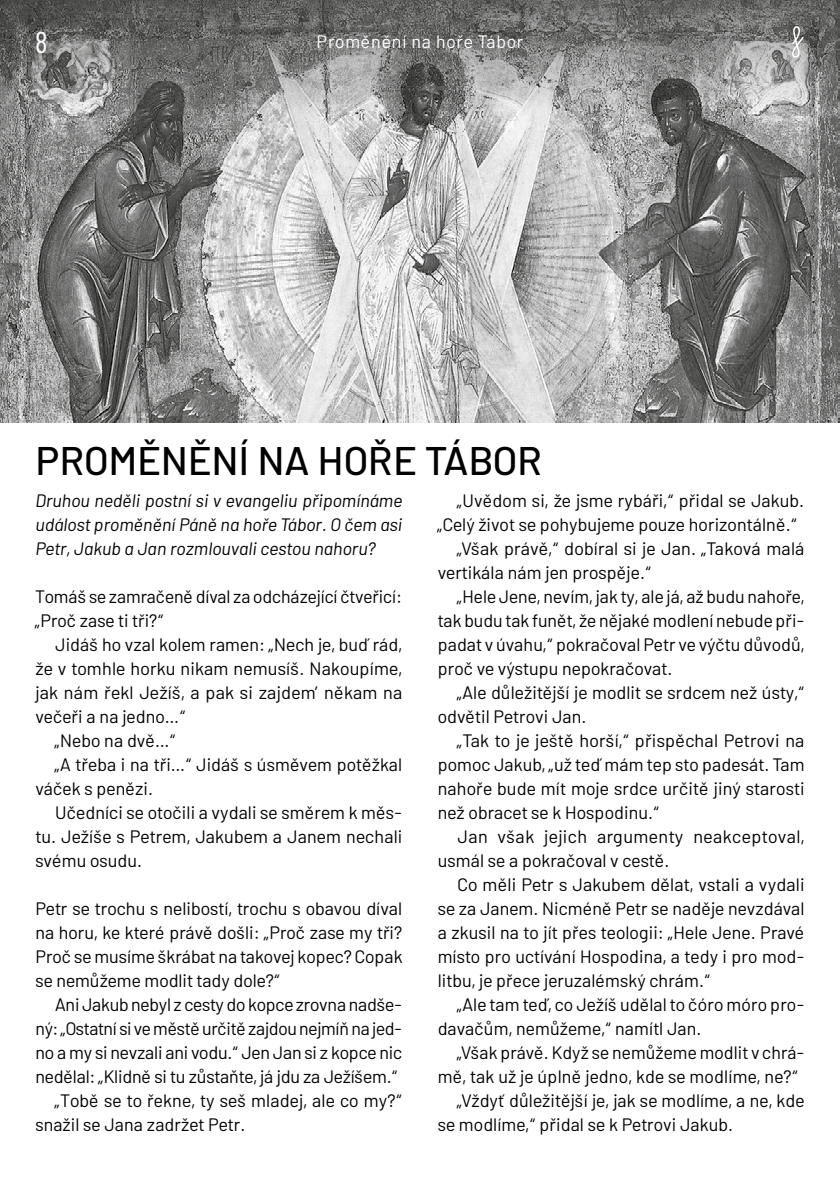
<style>
.page{position:relative;width:840px;height:1191px;background:#fff}
.page>*{position:absolute;margin:0;border:0;box-sizing:border-box;transform-origin:0 0}
.t1{font:500 40px "Barlow";letter-spacing:.01em;color:#000}
.t2{font:30px "Barlow Condensed";color:#fff}
.t3{font:18px/24px "Barlow";letter-spacing:.005em;color:#000}
.t4{font:italic 18px/24px "Barlow";letter-spacing:.005em;color:#000;text-align:justify}
.t5{font:18px "Barlow";letter-spacing:-.015em;color:#000}
.t6{font:18px "Barlow";letter-spacing:.025em;color:#000}
.t7{font:18px "Barlow";letter-spacing:.04em;color:#fff}
</style>
<div class="page">
<img style="left:0;top:198px;width:839px;height:224px">
<svg style="left:0;top:0;width:839px;height:198px;background:#8c8c8b"></svg>
<svg style="left:790px;top:25px;width:14px;height:34px"></svg>
<h2 class="t2" style="left:35px;top:20px;width:13px">8</h2>
<p class="t7" style="left:316px;top:29px;width:208px">Proměnění na hoře Tábor</p>
<h1 class="t1" style="left:36px;top:431px;width:507px">PROMĚNĚNÍ NA HOŘE TÁBOR</h1>
<p class="t4" style="left:35px;top:487px;width:368px">Druhou neděli postní si v evangeliu připomínáme událost proměnění Páně na hoře Tábor. O čem asi Petr, Jakub a Jan rozmlouvali cestou nahoru?</p>
<p class="t3" style="left:35px;top:583px;width:368px">Tomáš se zamračeně díval za odcházející čtveřicí: „Proč zase ti tři?“</p>
<p class="t3" style="left:55px;top:631px;width:348px">Jidáš ho vzal kolem ramen: „Nech je, buď rád,</p>
<p class="t3" style="left:35px;top:655px;width:368px">že v tomhle horku nikam nemusíš. Nakoupíme,</p>
<p class="t3" style="left:35px;top:679px;width:368px">jak nám řekl Ježíš, a pak si zajdem’ někam na</p>
<p class="t3" style="left:35px;top:703px;width:152px">večeři a na jedno…“</p>
<p class="t3" style="left:55px;top:727px;width:122px">„Nebo na dvě…“</p>
<p class="t3" style="left:55px;top:751px;width:348px">„A třeba i na tři…“ Jidáš s úsměvem potěžkal</p>
<p class="t3" style="left:35px;top:775px;width:119px">váček s penězi.</p>
<p class="t3" style="left:55px;top:799px;width:348px">Učedníci se otočili a vydali se směrem k měs-</p>
<p class="t3" style="left:35px;top:823px;width:368px">tu. Ježíše s Petrem, Jakubem a Janem nechali</p>
<p class="t3" style="left:35px;top:847px;width:108px">svému osudu.</p>
<p class="t3" style="left:35px;top:895px;width:368px;text-align:justify">Petr se trochu s nelibostí, trochu s obavou díval na horu, ke které právě došli: „Proč zase my tři?<br>Proč se musíme škrábat na takovej kopec? Copak se nemůžeme modlit tady dole?“</p>
<p class="t3" style="left:55px;top:991px;width:348px">Ani Jakub nebyl z cesty do kopce zrovna nadše-</p>
<p class="t5" style="left:35px;top:1016px;width:368px">ný: „Ostatní si ve městě určitě zajdou nejmíň na jed-</p>
<p class="t3" style="left:35px;top:1039px;width:368px">no a my si nevzali ani vodu.“ Jen Jan si z kopce nic</p>
<p class="t3" style="left:35px;top:1063px;width:363px">nedělal: „Klidně si tu zůstaňte, já jdu za Ježíšem.“</p>
<p class="t3" style="left:55px;top:1087px;width:348px">„Tobě se to řekne, ty seš mladej, ale co my?“</p>
<p class="t3" style="left:35px;top:1111px;width:211px">snažil se Jana zadržet Petr.</p>
<p class="t3" style="left:457px;top:487px;width:348px">„Uvědom si, že jsme rybáři,“ přidal se Jakub.</p>
<p class="t3" style="left:437px;top:511px;width:361px">„Celý život se pohybujeme pouze horizontálně.“</p>
<p class="t3" style="left:457px;top:535px;width:348px">„Však právě,“ dobíral si je Jan. „Taková malá</p>
<p class="t3" style="left:437px;top:559px;width:215px">vertikála nám jen prospěje.“</p>
<p class="t3" style="left:457px;top:583px;width:348px">„Hele Jene, nevím, jak ty, ale já, až budu nahoře,</p>
<p class="t3" style="left:437px;top:607px;width:368px">tak budu tak funět, že nějaké modlení nebude při-</p>
<p class="t3" style="left:437px;top:631px;width:368px">padat v úvahu,“ pokračoval Petr ve výčtu důvodů,</p>
<p class="t3" style="left:437px;top:655px;width:236px">proč ve výstupu nepokračovat.</p>
<p class="t3" style="left:457px;top:679px;width:348px">„Ale důležitější je modlit se srdcem než ústy,“</p>
<p class="t3" style="left:437px;top:703px;width:150px">odvětil Petrovi Jan.</p>
<p class="t3" style="left:457px;top:727px;width:348px">„Tak to je ještě horší,“ přispěchal Petrovi na</p>
<p class="t3" style="left:437px;top:751px;width:368px">pomoc Jakub, „už teď mám tep sto padesát. Tam</p>
<p class="t3" style="left:437px;top:775px;width:368px">nahoře bude mít moje srdce určitě jiný starosti</p>
<p class="t3" style="left:437px;top:799px;width:223px">než obracet se k Hospodinu.“</p>
<p class="t6" style="left:457px;top:824px;width:348px">Jan však jejich argumenty neakceptoval,</p>
<p class="t3" style="left:437px;top:847px;width:233px">usmál se a pokračoval v cestě.</p>
<p class="t3" style="left:457px;top:871px;width:348px">Co měli Petr s Jakubem dělat, vstali a vydali</p>
<p class="t3" style="left:437px;top:895px;width:368px">se za Janem. Nicméně Petr se naděje nevzdával</p>
<p class="t3" style="left:437px;top:919px;width:368px">a zkusil na to jít přes teologii: „Hele Jene. Pravé</p>
<p class="t3" style="left:437px;top:943px;width:368px">místo pro uctívání Hospodina, a tedy i pro mod-</p>
<p class="t3" style="left:437px;top:967px;width:274px">litbu, je přece jeruzalémský chrám.“</p>
<p class="t3" style="left:457px;top:991px;width:348px">„Ale tam teď, co Ježíš udělal to čóro móro pro-</p>
<p class="t3" style="left:437px;top:1015px;width:265px">davačům, nemůžeme,“ namítl Jan.</p>
<p class="t3" style="left:457px;top:1039px;width:348px">„Však právě. Když se nemůžeme modlit v chrá-</p>
<p class="t3" style="left:437px;top:1063px;width:362px">mě, tak už je úplně jedno, kde se modlíme, ne?“</p>
<p class="t3" style="left:457px;top:1087px;width:348px">„Vždyť důležitější je, jak se modlíme, a ne, kde</p>
<p class="t3" style="left:437px;top:1111px;width:297px">se modlíme,“ přidal se k Petrovi Jakub.</p>
</div>
